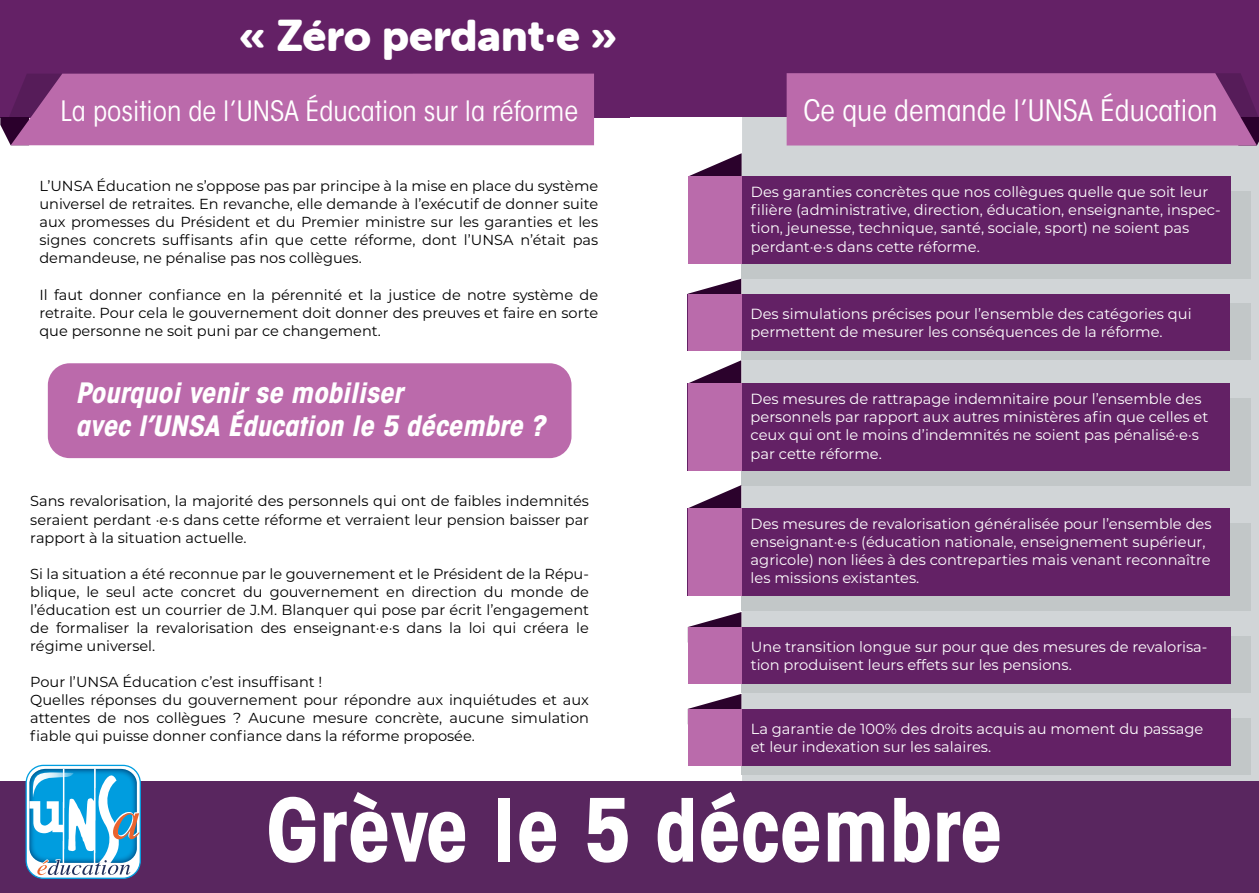
<style>
.page{position:relative;width:1259px;height:893px;background:#fff}
.page>*{position:absolute;margin:0;border:0;box-sizing:border-box;transform-origin:0 0}
.t1{font:700 condensed 86.1px "ITC Avant Garde Std";color:#fff}
.t2{font:43.65px "Museo Sans Rounded 900";color:#fff}
.t3{font:condensed 29.25px "ITC Avant Garde Std";color:#fff;scale:1.04 1}
.t4{font:italic 700 condensed 27.9px/33.5px "ITC Avant Garde Std";color:#fff;scale:1.04 1}
.t5{font:condensed 27.9px "ITC Avant Garde Std";color:#fff;scale:1.04 1}
.t6{font:14.7px/18.3px "Montserrat";color:#fff}
.t7{font:14.55px/18px "Montserrat";color:#000001;text-align:justify}
</style>
<div class="page">
<div style="left:742px;top:117px;width:517px;height:664px;background:#d1d5d7"></div>
<div style="left:629px;top:0;width:630px;height:117px;background:#642166"></div>
<svg style="left:786px;top:73px;width:473px;height:73px;background:#b566a6"></svg>
<div style="left:741px;top:191px;width:510px;height:88px;background:#c2c7c8"></div>
<svg style="left:689px;top:153px;width:52px;height:23px"></svg>
<div style="left:688px;top:176px;width:542px;height:88px;background:#632165"></div>
<div style="left:688px;top:176px;width:53px;height:88px;background:#ba6bab"></div>
<div style="left:741px;top:303px;width:509px;height:57px;background:#c2c7c8"></div>
<svg style="left:687px;top:279px;width:54px;height:15px"></svg>
<div style="left:687px;top:294px;width:543px;height:56px;background:#632165"></div>
<div style="left:687px;top:294px;width:54px;height:56px;background:#ba6bab"></div>
<div style="left:741px;top:398px;width:509px;height:88px;background:#c2c7c8"></div>
<svg style="left:689px;top:360px;width:52px;height:23px"></svg>
<div style="left:687px;top:383px;width:543px;height:88px;background:#632165"></div>
<div style="left:687px;top:383px;width:54px;height:88px;background:#ba6bab"></div>
<div style="left:741px;top:523px;width:509px;height:87px;background:#c2c7c8"></div>
<svg style="left:688px;top:485px;width:53px;height:23px"></svg>
<div style="left:687px;top:508px;width:543px;height:88px;background:#632165"></div>
<div style="left:687px;top:508px;width:54px;height:88px;background:#ba6bab"></div>
<div style="left:741px;top:636px;width:510px;height:57px;background:#c2c7c8"></div>
<svg style="left:688px;top:612px;width:53px;height:15px"></svg>
<div style="left:688px;top:627px;width:542px;height:57px;background:#632165"></div>
<div style="left:688px;top:627px;width:53px;height:57px;background:#ba6bab"></div>
<div style="left:741px;top:718px;width:510px;height:57px;background:#c2c7c8"></div>
<svg style="left:688px;top:694px;width:53px;height:15px"></svg>
<div style="left:688px;top:709px;width:542px;height:56px;background:#632165"></div>
<div style="left:688px;top:709px;width:53px;height:56px;background:#ba6bab"></div>
<div style="left:0;top:0;width:629px;height:117px;background:#642166"></div>
<div style="left:0;top:74px;width:594px;height:71px;background:#bb6aab"></div>
<div style="left:48px;top:363px;width:523px;height:95px;background:#bb6aab;border-radius:22px"></div>
<div style="left:0;top:781px;width:1259px;height:112px;background:#59265f"></div>
<svg style="left:26px;top:765px;width:115px;height:114px;background:#6bbade"></svg>
<p class="t2" style="left:239px;top:11px;width:379px">« Zéro perdant·e »</p>
<p class="t5" style="left:60px;top:94px;width:499px">La position de l’UNSA Éducation sur la réforme</p>
<p class="t7" style="left:39px;top:176px;width:560px">L’UNSA Éducation ne s’oppose pas par principe à la mise en place du système universel de retraites. En revanche, elle demande à l’exécutif de donner suite aux promesses du Président et du Premier ministre sur les garanties et les signes concrets suffisants afin que cette réforme, dont l’UNSA n’était pas demandeuse, ne pénalise pas nos collègues.</p>
<p class="t7" style="left:39px;top:285px;width:560px">Il faut donner confiance en la pérennité et la justice de notre système de retraite. Pour cela le gouvernement doit donner des preuves et faire en sorte que personne ne soit puni par ce changement.</p>
<p class="t4" style="left:75px;top:376px;width:453px">Pourquoi venir se mobiliser<br>avec l’UNSA Éducation le 5 décembre ?</p>
<p class="t7" style="left:30px;top:492px;width:560px">Sans revalorisation, la majorité des personnels qui ont de faibles indemnités seraient perdant ·e·s dans cette réforme et verraient leur pension baisser par rapport à la situation actuelle.</p>
<p class="t7" style="left:30px;top:564px;width:560px">Si la situation a été reconnue par le gouvernement et le Président de la Répu&shy;blique, le seul acte concret du gouvernement en direction du monde de l’éducation est un courrier de J.M. Blanquer qui pose par écrit l’engagement de formaliser la revalorisation des enseignant·e·s dans la loi qui créera le régime universel.</p>
<p class="t7" style="left:30px;top:672px;width:560px;text-align:left">Pour l’UNSA Éducation c’est insuffisant !<br>Quelles réponses du gouvernement pour répondre aux inquiétudes et aux attentes de nos collègues ? Aucune mesure concrète, aucune simulation fiable qui puisse donner confiance dans la réforme proposée.</p>
<p class="t3" style="left:803px;top:93px;width:399px">Ce que demande l’UNSA Éducation</p>
<p class="t6" style="left:751px;top:182px;width:471px">Des garanties concrètes que nos collègues quelle que soit leur filière (administrative, direction, éducation, enseignante, inspec&shy;tion, jeunesse, technique, santé, sociale, sport) ne soient pas perdant·e·s dans cette réforme.</p>
<p class="t6" style="left:750px;top:304px;width:442px">Des simulations précises pour l’ensemble des catégories qui permettent de mesurer les conséquences de la réforme.</p>
<p class="t6" style="left:750px;top:389px;width:459px">Des mesures de rattrapage indemnitaire pour l’ensemble des personnels par rapport aux autres ministères afin que celles et ceux qui ont le moins d’indemnités ne soient pas pénalisé·e·s par cette réforme.</p>
<p class="t6" style="left:750px;top:514px;width:462px">Des mesures de revalorisation généralisée pour l’ensemble des enseignant·e·s (éducation nationale, enseignement supérieur, agricole) non liées à des contreparties mais venant reconnaître les missions existantes.</p>
<p class="t6" style="left:751px;top:637px;width:458px">Une transition longue sur pour que des mesures de revalorisa&shy;tion produisent leurs effets sur les pensions.</p>
<p class="t6" style="left:751px;top:719px;width:454px">La garantie de 100% des droits acquis au moment du passage et leur indexation sur les salaires.</p>
<h1 class="t1" style="left:266px;top:775px;width:738px">Grève le 5 décembre</h1>
</div>
